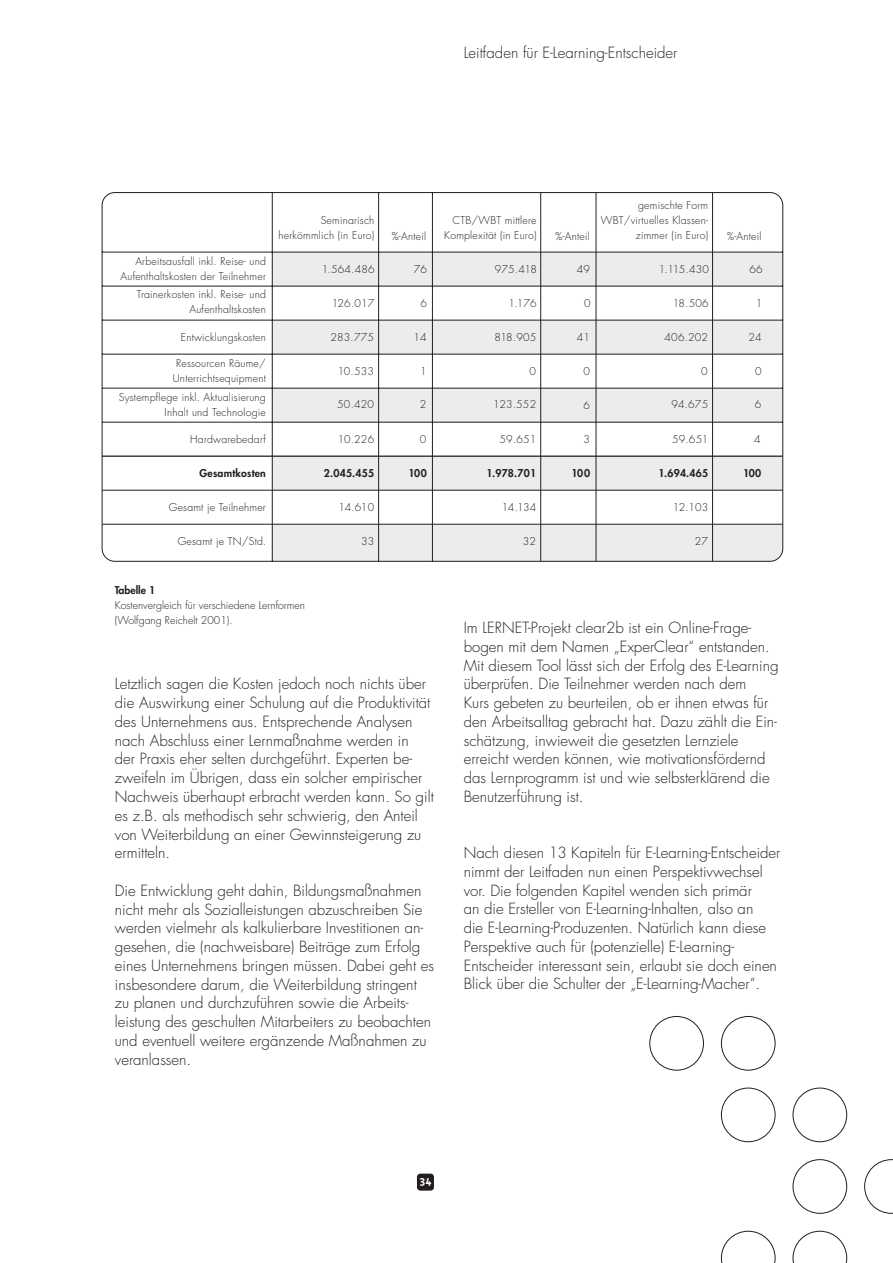
<style>
.page{position:relative;width:893px;height:1263px;background:#fff}
.page>*{position:absolute;margin:0;border:0;box-sizing:border-box;transform-origin:0 0}
.t1{font:300 15px/18.8px "Futura";color:#231f20}
.t2{font:700 12.75px "Triplex Serif";color:#fff}
.t3{font:300 10.5px/15px "Futura";letter-spacing:.02em;color:#231f20;text-align:right}
.t4{font:300 10.5px/15px "Futura";color:#231f20}
.t5{font:800 10.5px "Futura";letter-spacing:.02em;color:#231f20}
.t6{font:800 10.5px "Futura";color:#231f20}
</style>
<div class="page">
<div style="left:417px;top:1174px;width:17px;height:17px;background:#231f20;border-radius:3px"></div>
<div style="left:649px;top:1016px;width:54px;height:54px;background:#fff;border:1px solid #231f20;border-radius:50%"></div>
<div style="left:721px;top:1088px;width:54px;height:54px;background:#fff;border:1px solid #231f20;border-radius:50%"></div>
<div style="left:792px;top:1159px;width:54px;height:55px;background:#fff;border:1px solid #231f20;border-radius:50%"></div>
<svg style="left:721px;top:1231px;width:54px;height:32px"></svg>
<div style="left:721px;top:1016px;width:54px;height:54px;background:#fff;border:1px solid #231f20;border-radius:50%"></div>
<div style="left:792px;top:1088px;width:54px;height:54px;background:#fff;border:1px solid #231f20;border-radius:50%"></div>
<svg style="left:864px;top:1159px;width:28px;height:55px"></svg>
<svg style="left:792px;top:1231px;width:54px;height:32px"></svg>
<svg style="left:102px;top:192px;width:681px;height:370px"></svg>
<hr style="left:102px;top:456px;width:680px;height:1px;background:#231f20">
<hr style="left:102px;top:490px;width:680px;height:1px;background:#231f20">
<hr style="left:102px;top:524px;width:680px;height:1px;background:#231f20">
<hr style="left:540px;top:193px;width:1px;height:368px;background:#231f20">
<hr style="left:595px;top:193px;width:1px;height:368px;background:#231f20">
<hr style="left:712px;top:193px;width:1px;height:368px;background:#231f20">
<p class="t1" style="left:463px;top:44px;width:215px">Leitfaden für E-Learning-Entscheider</p>
<p class="t3" style="left:120px;top:254px;width:147px">Arbeitsausfall inkl. Reise- und<br>Aufenthaltskosten der Teilnehmer</p>
<p class="t3" style="left:137px;top:288px;width:130px">Trainerkosten inkl. Reise- und<br>Aufenthaltskosten</p>
<p class="t3" style="left:181px;top:330px;width:87px">Entwicklungskosten</p>
<p class="t3" style="left:173px;top:357px;width:95px;text-align:center">Ressourcen Räume/<br>Unterrichtsequipment</p>
<p class="t3" style="left:119px;top:390px;width:148px">Systempflege inkl. Aktualisierung<br>Inhalt und Technologie</p>
<p class="t3" style="left:190px;top:432px;width:77px">Hardwarebedarf</p>
<p class="t5" style="left:200px;top:468px;width:68px">Gesamtkosten</p>
<p class="t3" style="left:169px;top:500px;width:99px">Gesamt je Teilnehmer</p>
<p class="t3" style="left:178px;top:535px;width:90px">Gesamt je TN/Std.</p>
<p class="t3" style="left:278px;top:214px;width:97px">Seminarisch herkömmlich (in Euro)</p>
<p class="t3" style="left:322px;top:263px;width:54px">1.564.486</p>
<p class="t3" style="left:332px;top:297px;width:44px">126.017</p>
<p class="t3" style="left:330px;top:330px;width:45px">283.775</p>
<p class="t3" style="left:338px;top:365px;width:38px">10.533</p>
<p class="t3" style="left:337px;top:398px;width:38px">50.420</p>
<p class="t3" style="left:338px;top:432px;width:38px">10.226</p>
<p class="t5" style="left:324px;top:468px;width:52px">2.045.455</p>
<p class="t3" style="left:338px;top:500px;width:37px">14.610</p>
<p class="t3" style="left:361px;top:535px;width:15px">33</p>
<p class="t3" style="left:392px;top:229px;width:36px">%-Anteil</p>
<p class="t3" style="left:414px;top:263px;width:15px">76</p>
<p class="t3" style="left:420px;top:297px;width:8px">6</p>
<p class="t3" style="left:413px;top:330px;width:15px">14</p>
<p class="t3" style="left:420px;top:365px;width:8px">1</p>
<p class="t3" style="left:420px;top:398px;width:8px">2</p>
<p class="t3" style="left:420px;top:432px;width:8px">0</p>
<p class="t5" style="left:408px;top:468px;width:20px">100</p>
<p class="t3" style="left:444px;top:214px;width:94px">CTB/WBT mittlere<br>Komplexität (in Euro)</p>
<p class="t3" style="left:494px;top:263px;width:44px">975.418</p>
<p class="t3" style="left:508px;top:297px;width:30px">1.176</p>
<p class="t3" style="left:494px;top:330px;width:43px">818.905</p>
<p class="t3" style="left:529px;top:365px;width:8px">0</p>
<p class="t3" style="left:493px;top:398px;width:44px">123.552</p>
<p class="t3" style="left:499px;top:432px;width:38px">59.651</p>
<p class="t5" style="left:486px;top:468px;width:51px">1.978.701</p>
<p class="t3" style="left:502px;top:500px;width:36px">14.134</p>
<p class="t3" style="left:523px;top:535px;width:15px">32</p>
<p class="t3" style="left:555px;top:229px;width:36px">%-Anteil</p>
<p class="t3" style="left:577px;top:263px;width:15px">49</p>
<p class="t3" style="left:584px;top:297px;width:8px">0</p>
<p class="t3" style="left:577px;top:330px;width:15px">41</p>
<p class="t3" style="left:601px;top:199px;width:109px">gemischte Form<br>WBT/virtuelles Klassen&shy;zimmer (in Euro)</p>
<p class="t3" style="left:658px;top:263px;width:52px">1.115.430</p>
<p class="t3" style="left:672px;top:297px;width:38px">18.506</p>
<p class="t3" style="left:664px;top:330px;width:45px">406.202</p>
<p class="t3" style="left:727px;top:229px;width:36px">%-Anteil</p>
<p class="t3" style="left:749px;top:263px;width:15px">66</p>
<p class="t3" style="left:756px;top:297px;width:8px">1</p>
<p class="t3" style="left:748px;top:330px;width:15px">24</p>
<p class="t3" style="left:583px;top:365px;width:8px">0</p>
<p class="t3" style="left:701px;top:365px;width:8px">0</p>
<p class="t3" style="left:755px;top:365px;width:8px">0</p>
<p class="t3" style="left:583px;top:398px;width:8px">6</p>
<p class="t3" style="left:583px;top:432px;width:8px">3</p>
<p class="t3" style="left:671px;top:398px;width:38px">94.675</p>
<p class="t3" style="left:672px;top:432px;width:38px">59.651</p>
<p class="t3" style="left:755px;top:398px;width:8px">6</p>
<p class="t3" style="left:754px;top:432px;width:8px">4</p>
<p class="t5" style="left:571px;top:468px;width:20px">100</p>
<p class="t5" style="left:658px;top:468px;width:51px">1.694.465</p>
<p class="t3" style="left:672px;top:500px;width:37px">12.103</p>
<p class="t3" style="left:694px;top:535px;width:15px">27</p>
<p class="t5" style="left:743px;top:468px;width:20px">100</p>
<p class="t6" style="left:115px;top:585px;width:42px">Tabelle 1</p>
<p class="t4" style="left:115px;top:599px;width:192px">Kostenvergleich für verschiedene Lernformen (Wolfgang Reichelt 2001).</p>
<p class="t1" style="left:115px;top:676px;width:320px">Letztlich sagen die Kosten jedoch noch nichts über die Auswirkung einer Schulung auf die Produktivität des Unternehmens aus. Entsprechende Analysen nach Abschluss einer Lernmaßnahme werden in<br>der Praxis eher selten durchgeführt. Experten be&shy;zweifeln im Übrigen, dass ein solcher empirischer Nachweis überhaupt erbracht werden kann. So gilt es z.B. als methodisch sehr schwierig, den Anteil von Weiterbildung an einer Gewinnsteigerung zu ermitteln.</p>
<p class="t1" style="left:115px;top:882px;width:320px">Die Entwicklung geht dahin, Bildungsmaßnahmen nicht mehr als Sozialleistungen abzuschreiben Sie werden vielmehr als kalkulierbare Investitionen an&shy;gesehen, die (nachweisbare) Beiträge zum Erfolg eines Unternehmens bringen müssen. Dabei geht es insbesondere darum, die Weiterbildung stringent zu planen und durchzuführen sowie die Arbeits&shy;leistung des geschulten Mitarbeiters zu beobachten und eventuell weitere ergänzende Maßnahmen zu veranlassen.</p>
<p class="t1" style="left:463px;top:620px;width:316px">Im LERNET-Projekt clear2b ist ein Online-Frage&shy;bogen mit dem Namen „ExperClear“ entstanden.<br>Mit diesem Tool lässt sich der Erfolg des E-Learning überprüfen. Die Teilnehmer werden nach dem<br>Kurs gebeten zu beurteilen, ob er ihnen etwas für den Arbeitsalltag gebracht hat. Dazu zählt die Ein&shy;schätzung, inwieweit die gesetzten Lernziele erreicht werden können, wie motivationsfördernd das Lernprogramm ist und wie selbsterklärend die Benutzerführung ist.</p>
<p class="t1" style="left:463px;top:845px;width:318px">Nach diesen 13 Kapiteln für E-Learning-Entscheider nimmt der Leitfaden nun einen Perspektivwechsel vor. Die folgenden Kapitel wenden sich primär<br>an die Ersteller von E-Learning-Inhalten, also an<br>die E-Learning-Produzenten. Natürlich kann diese Perspektive auch für (potenzielle) E-Learning-Entscheider interessant sein, erlaubt sie doch einen Blick über die Schulter der „E-Learning-Macher“.</p>
<p class="t2" style="left:419px;top:1175px;width:14px">34</p>
</div>
